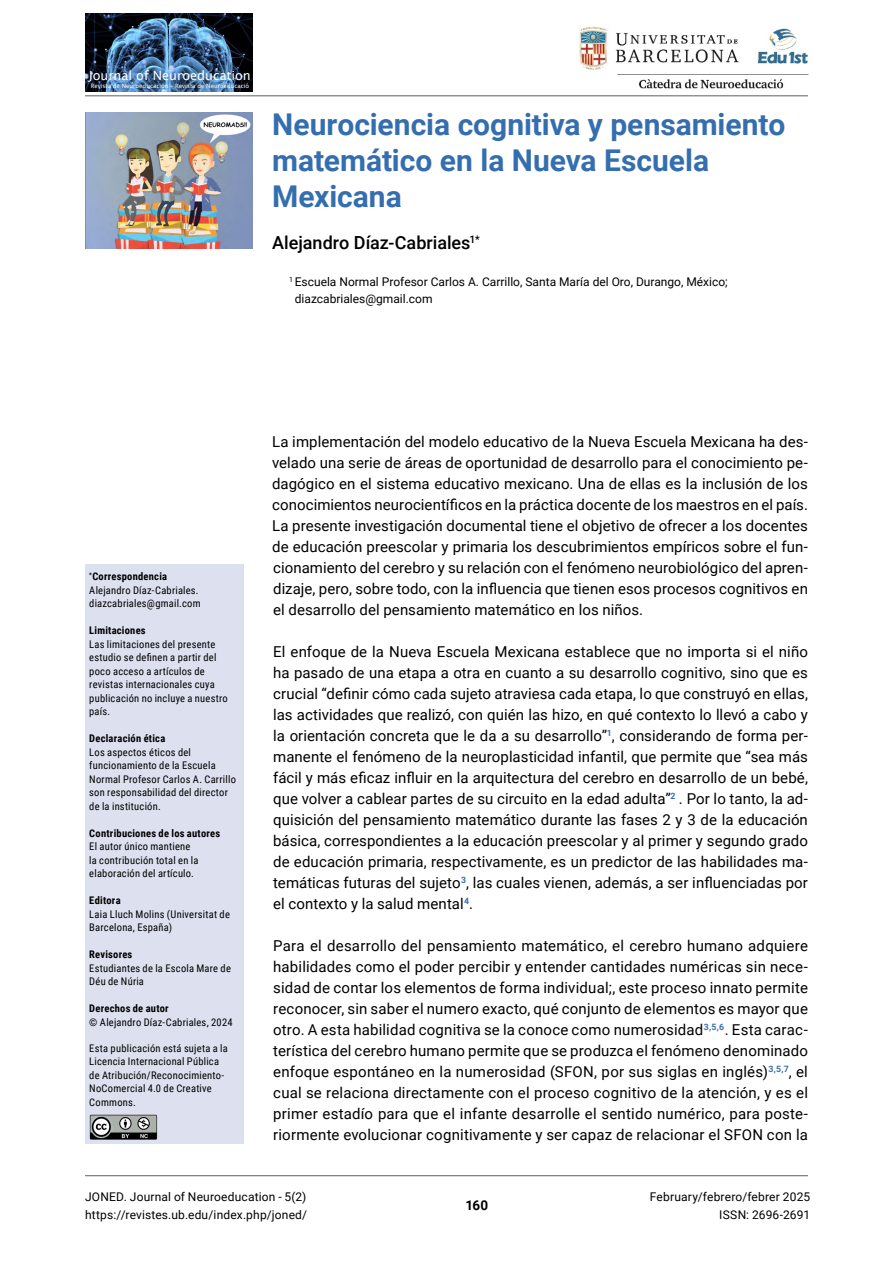
<style>
.page{position:relative;width:893px;height:1263px;background:#fff}
.page>*{position:absolute;margin:0;border:0;box-sizing:border-box;transform-origin:0 0}
.t1{font:700 30px/36px "Roboto";letter-spacing:-.005em;color:#356eaf}
.t2{font:500 18px "Roboto";color:#000}
.t3{font:15px/21px "Roboto";letter-spacing:.005em;color:#000;text-align:justify}
.t4{font:700 13.5px "Roboto";color:#000}
.t5{font:12.75px "Lucida Sans";color:#fff}
.t6{font:12px/18px "Roboto";color:#000}
.t7{font:10.5px/13.5px "Roboto Condensed";letter-spacing:.02em;color:#000}
.t8{font:700 10.5px "Roboto Condensed";letter-spacing:.02em;color:#000}
.t9{font:6px "Lucida Sans";color:#fff}
.s1{font-weight:700}
</style>
<div class="page">
<hr style="left:85px;top:1175px;width:723px;height:1px;background:#707172">
<hr style="left:85px;top:95px;width:723px;height:1px;background:#707172">
<img style="left:85px;top:14px;width:167px;height:78px">
<img style="left:579px;top:26px;width:230px;height:63px">
<div style="left:85px;top:565px;width:158px;height:579px;background:#dce0ef"></div>
<img style="left:89px;top:1114px;width:68px;height:25px">
<img style="left:85px;top:113px;width:167px;height:135px">
<p class="t5" style="left:89px;top:68px;width:164px">Journal of Neuroeducation</p>
<p class="t9" style="left:91px;top:83px;width:160px">Revista de Neuroeducación – Revista de Neuroeducació</p>
<h1 class="t1" style="left:272px;top:105px;width:515px">Neurociencia cognitiva y pensamiento matemático en la Nueva Escuela<br>Mexicana</h1>
<p class="t2" style="left:272px;top:230px;width:209px">Alejandro Díaz-Cabriales<sup>1*</sup></p>
<p class="t6" style="left:295px;top:273px;width:434px;line-height:16.5px;text-indent:-6px"><sup>1</sup> Escuela Normal Profesor Carlos A. Carrillo, Santa María del Oro, Durango, México; diazcabriales@gmail.com</p>
<p class="t7" style="left:89px;top:569px;width:113px"><sup>*</sup><span class="s1">Correspondencia<br></span>Alejandro Díaz-Cabriales. diazcabriales@gmail.com</p>
<p class="t8" style="left:89px;top:623px;width:58px">Limitaciones</p>
<p class="t7" style="left:89px;top:637px;width:140px">Las limitaciones del presente estudio se definen a partir del poco acceso a artículos de revistas internacionales cuya publicación no incluye a nuestro país.</p>
<p class="t8" style="left:89px;top:731px;width:78px">Declaración ética</p>
<p class="t7" style="left:89px;top:745px;width:148px">Los aspectos éticos del funcionamiento de la Escuela<br>Normal Profesor Carlos A. Carrillo son responsabilidad del director de la institución.</p>
<p class="t8" style="left:89px;top:825px;width:132px">Contribuciones de los autores</p>
<p class="t7" style="left:89px;top:839px;width:111px">El autor único mantiene la contribución total en la elaboración del artículo.</p>
<p class="t8" style="left:89px;top:893px;width:33px">Editora</p>
<p class="t7" style="left:89px;top:907px;width:142px">Laia Lluch Molins (Universitat de<br>Barcelona, España)</p>
<p class="t8" style="left:89px;top:947px;width:45px">Revisores</p>
<p class="t7" style="left:89px;top:961px;width:143px">Estudiantes de la Escola Mare de<br>Déu de Núria</p>
<p class="t8" style="left:89px;top:1001px;width:81px">Derechos de autor</p>
<p class="t7" style="left:89px;top:1015px;width:145px">© Alejandro Díaz-Cabriales, 2024</p>
<p class="t7" style="left:89px;top:1041px;width:140px">Esta publicación está sujeta a la<br>Licencia Internacional Pública de Atribución/Reconocimiento-<br>NoComercial 4.0 de Creative<br>Commons.</p>
<p class="t3" style="left:272px;top:430px;width:537px">La implementación del modelo educativo de la Nueva Escuela Mexicana ha des&shy;velado una serie de áreas de oportunidad de desarrollo para el conocimiento pe&shy;dagógico en el sistema educativo mexicano. Una de ellas es la inclusión de los conocimientos neurocientíficos en la práctica docente de los maestros en el país.<br>La presente investigación documental tiene el objetivo de ofrecer a los docentes de educación preescolar y primaria los descubrimientos empíricos sobre el fun&shy;cionamiento del cerebro y su relación con el fenómeno neurobiológico del apren&shy;dizaje, pero, sobre todo, con la influencia que tienen esos procesos cognitivos en el desarrollo del pensamiento matemático en los niños.</p>
<p class="t3" style="left:273px;top:640px;width:536px">El enfoque de la Nueva Escuela Mexicana establece que no importa si el niño ha pasado de una etapa a otra en cuanto a su desarrollo cognitivo, sino que es crucial “definir cómo cada sujeto atraviesa cada etapa, lo que construyó en ellas, las actividades que realizó, con quién las hizo, en qué contexto lo llevó a cabo y la orientación concreta que le da a su desarrollo”<sup>1</sup>, considerando de forma per&shy;manente el fenómeno de la neuroplasticidad infantil, que permite que “sea más fácil y más eficaz influir en la arquitectura del cerebro en desarrollo de un bebé, que volver a cablear partes de su circuito en la edad adulta”<sup>2</sup> . Por lo tanto, la ad&shy;quisición del pensamiento matemático durante las fases 2 y 3 de la educación básica, correspondientes a la educación preescolar y al primer y segundo grado de educación primaria, respectivamente, es un predictor de las habilidades ma&shy;temáticas futuras del sujeto<sup>3</sup>, las cuales vienen, además, a ser influenciadas por el contexto y la salud mental<sup>4</sup>.</p>
<p class="t3" style="left:273px;top:934px;width:536px">Para el desarrollo del pensamiento matemático, el cerebro humano adquiere habilidades como el poder percibir y entender cantidades numéricas sin nece&shy;sidad de contar los elementos de forma individual;, este proceso innato permite reconocer, sin saber el numero exacto, qué conjunto de elementos es mayor que otro. A esta habilidad cognitiva se la conoce como numerosidad<sup>3,5,6</sup>. Esta carac&shy;terística del cerebro humano permite que se produzca el fenómeno denominado enfoque espontáneo en la numerosidad (SFON, por sus siglas en inglés)<sup>3,5,7</sup>, el cual se relaciona directamente con el proceso cognitivo de la atención, y es el primer estadío para que el infante desarrolle el sentido numérico, para poste&shy;riormente evolucionar cognitivamente y ser capaz de relacionar el SFON con la</p>
<p class="t6" style="left:85px;top:1187px;width:224px">JONED. Journal of Neuroeducation - 5(2) https://revistes.ub.edu/index.php/joned/</p>
<p class="t6" style="left:650px;top:1187px;width:162px;text-align:right">February/febrero/febrer 2025<br>ISSN: 2696-2691</p>
<p class="t4" style="left:465px;top:1196px;width:24px">160</p>
</div>
